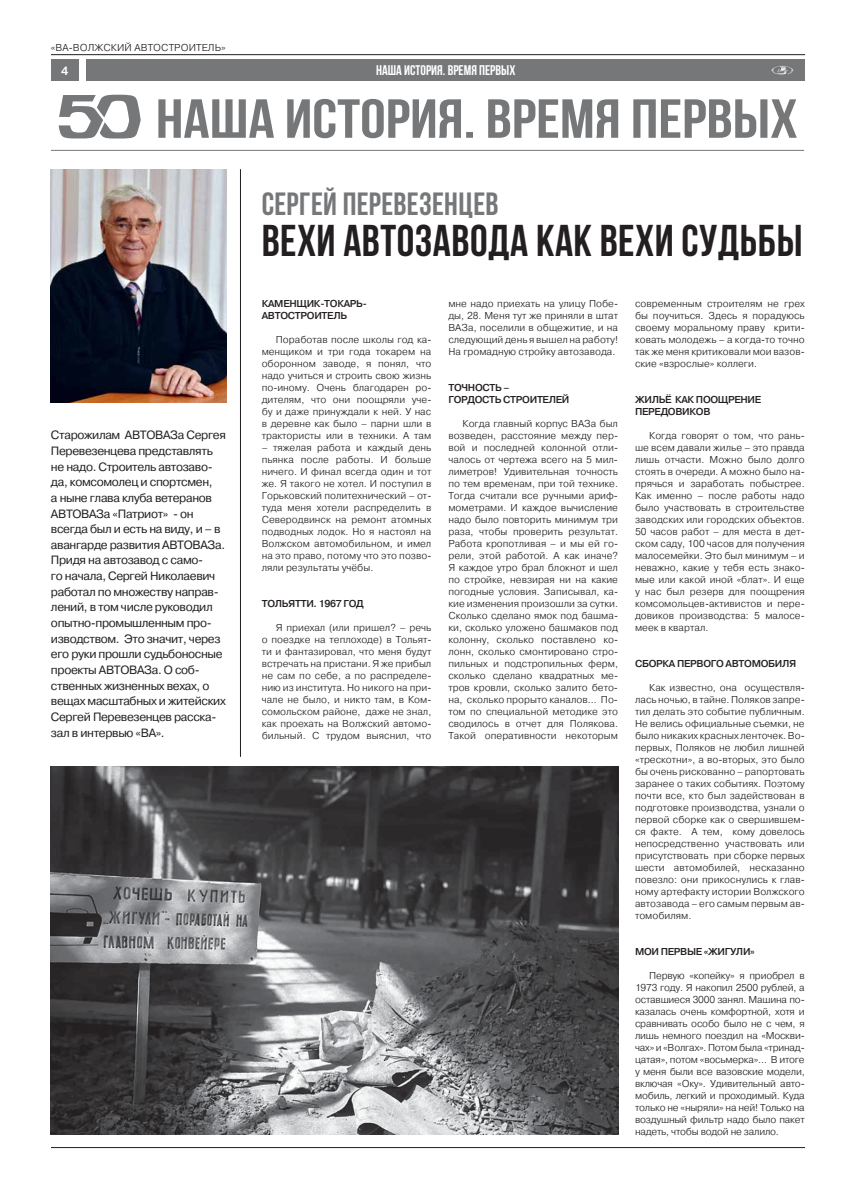
<style>
.page{position:relative;width:842px;height:1191px;background:#fff}
.page>*{position:absolute;margin:0;border:0;box-sizing:border-box;transform-origin:0 0}
.t1{font:700 44.5px "Bebas Neue";letter-spacing:.01em;color:#231f20}
.t2{font:700 32.2px "Bebas Neue";letter-spacing:.01em;color:#757779}
.t3{font:700 14px "Bebas Neue";color:#fff}
.t4{font:12px/15.6px "Pragmatica";letter-spacing:-.03em;color:#231f20}
.t5{font:500 12px "Pragmatica";color:#fff}
.t6{font:300 10px/12px "Pragmatica";color:#231f20;text-align:justify}
.t7{font:500 10px/12px "Pragmatica";letter-spacing:-.03em;color:#231f20}
</style>
<div class="page">
<hr style="left:51px;top:1147px;width:754px;height:1px;background:#231f20">
<div style="left:87px;top:59px;width:718px;height:22px;background:#757779"></div>
<div style="left:51px;top:59px;width:27px;height:22px;background:#757779"></div>
<hr style="left:51px;top:54px;width:754px;height:1px;background:#231f20">
<img style="left:771px;top:65px;width:23px;height:10px">
<div style="left:51px;top:135px;width:754px;height:148px;border:3px solid #fff;border-radius:12px"></div>
<svg style="left:158px;top:99px;width:639px;height:39px"></svg>
<svg style="left:59px;top:95px;width:82px;height:44px"></svg>
<img style="left:51px;top:169px;width:176px;height:234px">
<hr style="left:240px;top:169px;width:1px;height:588px;background:#231f20">
<hr style="left:51px;top:150px;width:753px;height:1px;background:#757779">
<img style="left:51px;top:766px;width:567px;height:369px">
<p class="t6" style="left:51px;top:42px;width:176px">«ВА-ВОЛЖСКИЙ АВТОСТРОИТЕЛЬ»</p>
<p class="t5" style="left:61px;top:63px;width:9px">4</p>
<h3 class="t3" style="left:376px;top:62px;width:141px">Наша история. Время первых</h3>
<p class="t4" style="left:51px;top:427px;width:176px">Старожилам АВТОВАЗа Сергея<br>Перевезенцева представлять не надо. Строитель автозаво&shy;да, комсомолец и спортсмен,<br>а ныне глава клуба ветеранов<br>АВТОВАЗа «Патриот» - он всегда был и есть на виду, и – в авангарде развития АВТОВАЗа.<br>Придя на автозавод с само-<br>го начала, Сергей Николаевич работал по множеству направ&shy;лений, в том числе руководил опытно-промышленным про&shy;изводством. Это значит, через его руки прошли судьбоносные проекты АВТОВАЗа. О соб&shy;ственных жизненных вехах, о вещах масштабных и житейских<br>Сергей Перевезенцев расска&shy;зал в интервью «ВА».</p>
<h2 class="t2" style="left:262px;top:185px;width:238px">Сергей Перевезенцев</h2>
<h1 class="t1" style="left:262px;top:215px;width:542px">Вехи автозавода как вехи судьбы</h1>
<p class="t7" style="left:262px;top:297px;width:107px">КАМЕНЩИК-ТОКАРЬ-<br>АВТОСТРОИТЕЛЬ</p>
<p class="t6" style="left:262px;top:334px;width:171px;text-indent:14px">Поработав после школы год ка&shy;менщиком и три года токарем на оборонном заводе, я понял, что надо учиться и строить свою жизнь по-иному. Очень благодарен ро&shy;дителям, что они поощряли уче&shy;бу и даже принуждали к ней. У нас в деревне как было – парни шли в трактористы или в техники. А там</p>
<p class="t6" style="left:262px;top:442px;width:171px">– тяжелая работа и каждый день пьянка после работы. И больше ничего. И финал всегда один и тот же. Я такого не хотел. И поступил в Горьковский политехнический – от&shy;туда меня хотели распределить в Северодвинск на ремонт атомных подводных лодок. Но я настоял на Волжском автомобильном, и имел на это право, потому что это позво&shy;ляли результаты учёбы.</p>
<p class="t7" style="left:262px;top:597px;width:104px">ТОЛЬЯТТИ. 1967 ГОД</p>
<p class="t6" style="left:262px;top:622px;width:171px;text-indent:14px">Я приехал (или пришел? – речь о поездке на теплоходе) в Тольят&shy;ти и фантазировал, что меня будут встречать на пристани. Я же прибыл не сам по себе, а по распределе&shy;нию из института. Но никого на при&shy;чале не было, и никто там, в Ком&shy;сомольском районе, даже не знал, как проехать на Волжский автомо&shy;бильный. С трудом выяснил, что</p>
<p class="t6" style="left:448px;top:298px;width:171px">мне надо приехать на улицу Побе&shy;ды, 28. Меня тут же приняли в штат ВАЗа, поселили в общежитие, и на следующий день я вышел на работу!<br>На громадную стройку автозавода.</p>
<p class="t7" style="left:448px;top:381px;width:122px">ТОЧНОСТЬ –<br>ГОРДОСТЬ СТРОИТЕЛЕЙ</p>
<p class="t6" style="left:448px;top:418px;width:171px;text-indent:14px">Когда главный корпус ВАЗа был возведен, расстояние между пер&shy;вой и последней колонной отли&shy;чалось от чертежа всего на 5 мил&shy;лиметров! Удивительная точность по тем временам, при той технике.<br>Тогда считали все ручными ариф&shy;мометрами. И каждое вычисление надо было повторить минимум три раза, чтобы проверить результат.<br>Работа кропотливая – и мы ей го&shy;рели, этой работой. А как иначе?<br>Я каждое утро брал блокнот и шел по стройке, невзирая ни на какие погодные условия. Записывал, ка&shy;кие изменения произошли за сутки.<br>Сколько сделано ямок под башма&shy;ки, сколько уложено башмаков под колонну, сколько поставлено ко&shy;лонн, сколько смонтировано стро&shy;пильных и подстропильных ферм, сколько сделано квадратных ме&shy;тров кровли, сколько залито бето&shy;на, сколько прорыто каналов… По&shy;том по специальной методике это сводилось в отчет для Полякова.<br>Такой оперативности некоторым</p>
<p class="t6" style="left:635px;top:298px;width:171px">современным строителям не грех бы поучиться. Здесь я порадуюсь своему моральному праву крити&shy;ковать молодежь – а когда-то точно так же меня критиковали мои вазов&shy;ские «взрослые» коллеги.</p>
<p class="t7" style="left:635px;top:393px;width:128px">ЖИЛЬЁ КАК ПООЩРЕНИЕ<br>ПЕРЕДОВИКОВ</p>
<p class="t6" style="left:635px;top:430px;width:171px;text-indent:14px">Когда говорят о том, что рань&shy;ше всем давали жилье – это правда лишь отчасти. Можно было долго стоять в очереди. А можно было на&shy;прячься и заработать побыстрее.<br>Как именно – после работы надо было участвовать в строительстве заводских или городских объектов.<br>50 часов работ – для места в дет&shy;ском саду, 100 часов для получения малосемейки. Это был минимум – и неважно, какие у тебя есть знако&shy;мые или какой иной «блат». И еще у нас был резерв для поощрения комсомольцев-активистов и пере&shy;довиков производства: 5 малосе&shy;меек в квартал.</p>
<p class="t7" style="left:635px;top:657px;width:163px">СБОРКА ПЕРВОГО АВТОМОБИЛЯ</p>
<p class="t6" style="left:635px;top:682px;width:171px;text-indent:14px">Как известно, она осуществля&shy;лась ночью, в тайне. Поляков запре&shy;тил делать это событие публичным.<br>Не велись официальные съемки, не было никаких красных ленточек. Во&shy;первых, Поляков не любил лишней «трескотни», а во-вторых, это было бы очень рискованно – рапортовать заранее о таких событиях. Поэтому почти все, кто был задействован в подготовке производства, узнали о первой сборке как о свершившем&shy;ся факте. А тем, кому довелось непосредственно участвовать или присутствовать при сборке первых шести автомобилей, несказанно повезло: они прикоснулись к глав&shy;ному артефакту истории Волжского автозавода – его самым первым ав&shy;томобилям.</p>
<p class="t7" style="left:635px;top:945px;width:121px">МОИ ПЕРВЫЕ «ЖИГУЛИ»</p>
<p class="t6" style="left:635px;top:970px;width:171px;text-indent:14px">Первую «копейку» я приобрел в 1973 году. Я накопил 2500 рублей, а оставшиеся 3000 занял. Машина по&shy;казалась очень комфортной, хотя и сравнивать особо было не с чем, я лишь немного поездил на «Москви&shy;чах» и «Волгах». Потом была «тринад&shy;цатая», потом «восьмерка»… В итоге у меня были все вазовские модели, включая «Оку». Удивительный авто&shy;мобиль, легкий и проходимый. Куда только не «ныряли» на ней! Только на воздушный фильтр надо было пакет надеть, чтобы водой не залило.</p>
</div>
